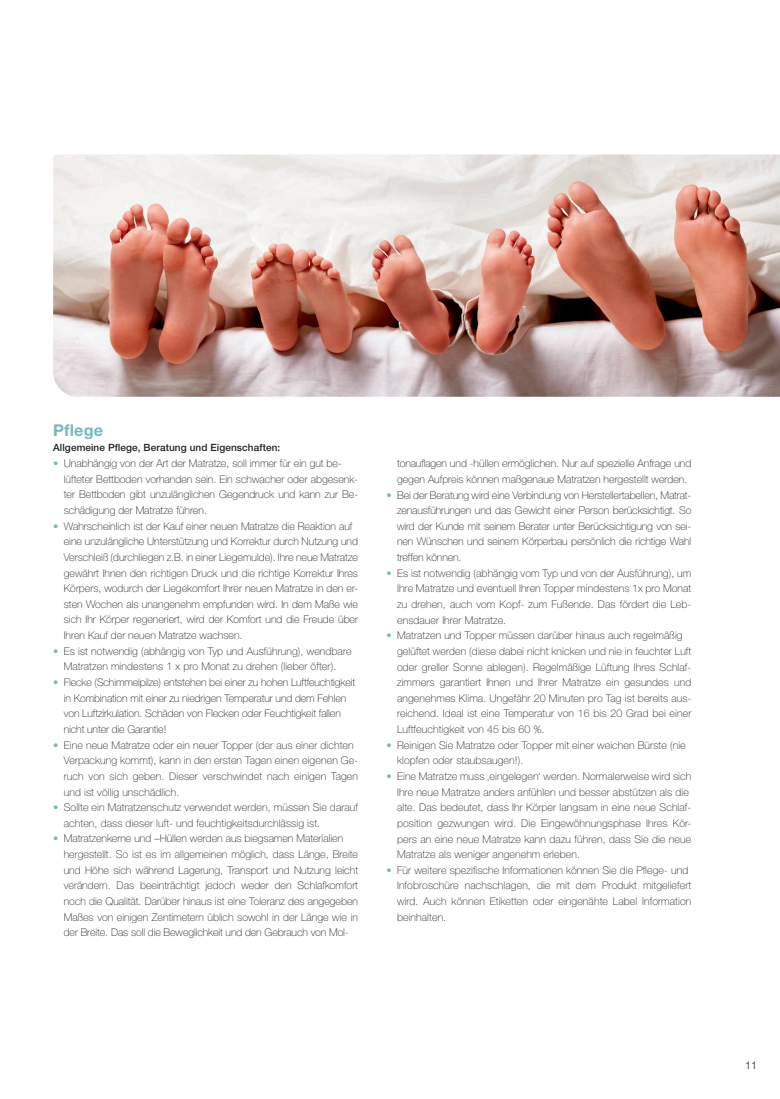
<style>
.page{position:relative;width:780px;height:1099px;background:#fff}
.page>*{position:absolute;margin:0;border:0;box-sizing:border-box;transform-origin:0 0}
.t1{font:700 16.25px "Helvetica Neue LT Pro";color:#77b8bc}
.t2{font:100 10.62px/15.6px "Helvetica Neue LT Pro";color:#231f20}
.t3{font:300 10.62px "Helvetica Neue LT Pro";color:#231f20}
.t4{font:500 10px "Helvetica Neue LT Pro";letter-spacing:.01em;color:#231f20}
.s1{color:#77b8bc}
</style>
<div class="page">
<img style="left:53px;top:154px;width:727px;height:243px">
<h1 class="t1" style="left:53px;top:420px;width:52px">Pflege</h1>
<p class="t4" style="left:53px;top:442px;width:229px">Allgemeine Pflege, Beratung und Eigenschaften:</p>
<p class="t2" style="left:64px;top:455px;width:296px;text-indent:-11px"><span class="s1">•</span> Unabhängig von der Art der Matratze, soll immer für ein gut be&shy;lüfteter Bettboden vorhanden sein. Ein schwacher oder abgesenk&shy;ter Bettboden gibt unzulänglichen Gegendruck und kann zur Be&shy;schädigung der Matratze führen.</p>
<p class="t2" style="left:64px;top:518px;width:296px;text-indent:-11px"><span class="s1">•</span> Wahrscheinlich ist der Kauf einer neuen Matratze die Reaktion auf eine unzulängliche Unterstützung und Korrektur durch Nutzung und Verschleiß (durchliegen z.B. in einer Liegemulde). Ihre neue Matratze gewährt Ihnen den richtigen Druck und die richtige Korrektur Ihres Körpers, wodurch der Liegekomfort Ihrer neuen Matratze in den er&shy;sten Wochen als unangenehm empfunden wird. In dem Maße wie sich Ihr Körper regeneriert, wird der Komfort und die Freude über Ihren Kauf der neuen Matratze wachsen.</p>
<p class="t2" style="left:53px;top:643px;width:300px;text-align:center"><span class="s1">•</span> Es ist notwendig (abhängig von Typ und Ausführung), wendbare<br>Matratzen mindestens 1 x pro Monat zu drehen (lieber öfter).</p>
<p class="t2" style="left:64px;top:674px;width:293px;text-indent:-11px"><span class="s1">•</span> Flecke (Schimmelpilze) entstehen bei einer zu hohen Luftfeuchtigkeit in Kombination mit einer zu niedrigen Temperatur und dem Fehlen von Luftzirkulation. Schäden von Flecken oder Feuchtigkeit fallen nicht unter die Garantie!</p>
<p class="t2" style="left:64px;top:737px;width:296px;text-indent:-11px"><span class="s1">•</span> Eine neue Matratze oder ein neuer Topper (der aus einer dichten Verpackung kommt), kann in den ersten Tagen einen eigenen Ge&shy;ruch von sich geben. Dieser verschwindet nach einigen Tagen und ist völlig unschädlich.</p>
<p class="t2" style="left:64px;top:799px;width:296px;text-indent:-11px"><span class="s1">•</span> Sollte ein Matratzenschutz verwendet werden, müssen Sie darauf achten, dass dieser luft- und feuchtigkeitsdurchlässig ist.</p>
<p class="t2" style="left:64px;top:830px;width:296px;text-indent:-11px"><span class="s1">•</span> Matratzenkerne und –Hüllen werden aus biegsamen Materialien hergestellt. So ist es im allgemeinen möglich, dass Länge, Breite und Höhe sich während Lagerung, Transport und Nutzung leicht verändern. Das beeinträchtigt jedoch weder den Schlafkomfort noch die Qualität. Darüber hinaus ist eine Toleranz des angegeben Maßes von einigen Zentimetern üblich sowohl in der Länge wie in der Breite. Das soll die Beweglichkeit und den Gebrauch von Mol-</p>
<p class="t2" style="left:397px;top:455px;width:296px">tonauflagen und -hüllen ermöglichen. Nur auf spezielle Anfrage und gegen Aufpreis können maßgenaue Matratzen hergestellt werden.</p>
<p class="t2" style="left:397px;top:487px;width:296px;text-align:justify;text-indent:-11px"><span class="s1">•</span> Bei der Beratung wird eine Verbindung von Herstellertabellen, Matrat&shy;zenausführungen und das Gewicht einer Person berücksichtigt. So wird der Kunde mit seinem Berater unter Berücksichtigung von sei&shy;nen Wünschen und seinem Körperbau persönlich die richtige Wahl treffen können.</p>
<p class="t2" style="left:397px;top:565px;width:296px;text-align:justify;text-indent:-11px"><span class="s1">•</span> Es ist notwendig (abhängig vom Typ und von der Ausführung), um Ihre Matratze und eventuell Ihren Topper mindestens 1x pro Monat zu drehen, auch vom Kopf- zum Fußende. Das fördert die Leb&shy;ensdauer Ihrer Matratze.</p>
<p class="t2" style="left:397px;top:627px;width:296px;text-indent:-11px"><span class="s1">•</span> Matratzen und Topper müssen darüber hinaus auch regelmäßig gelüftet werden (diese dabei nicht knicken und nie in feuchter Luft oder greller Sonne ablegen). Regelmäßige Lüftung Ihres Schlaf&shy;zimmers garantiert Ihnen und Ihrer Matratze ein gesundes und angenehmes Klima. Ungefähr 20 Minuten pro Tag ist bereits aus&shy;reichend. Ideal ist eine Temperatur von 16 bis 20 Grad bei einer Luftfeuchtigkeit von 45 bis 60 %.</p>
<p class="t2" style="left:397px;top:737px;width:290px;text-indent:-11px"><span class="s1">•</span> Reinigen Sie Matratze oder Topper mit einer weichen Bürste (nie klopfen oder staubsaugen!).</p>
<p class="t2" style="left:397px;top:768px;width:296px;text-indent:-11px"><span class="s1">•</span> Eine Matratze muss ‚eingelegen‘ werden. Normalerweise wird sich Ihre neue Matratze anders anfühlen und besser abstützen als die alte. Das bedeutet, dass Ihr Körper langsam in eine neue Schlaf&shy;position gezwungen wird. Die Eingewöhnungsphase Ihres Kör&shy;pers an eine neue Matratze kann dazu führen, dass Sie die neue Matratze als weniger angenehm erleben.</p>
<p class="t2" style="left:397px;top:862px;width:296px;text-indent:-11px"><span class="s1">•</span> Für weitere spezifische Informationen können Sie die Pflege- und Infobroschüre nachschlagen, die mit dem Produkt mitgeliefert wird. Auch können Etiketten oder eingenähte Label Information beinhalten.</p>
<p class="t3" style="left:745px;top:1058px;width:13px">11</p>
</div>
